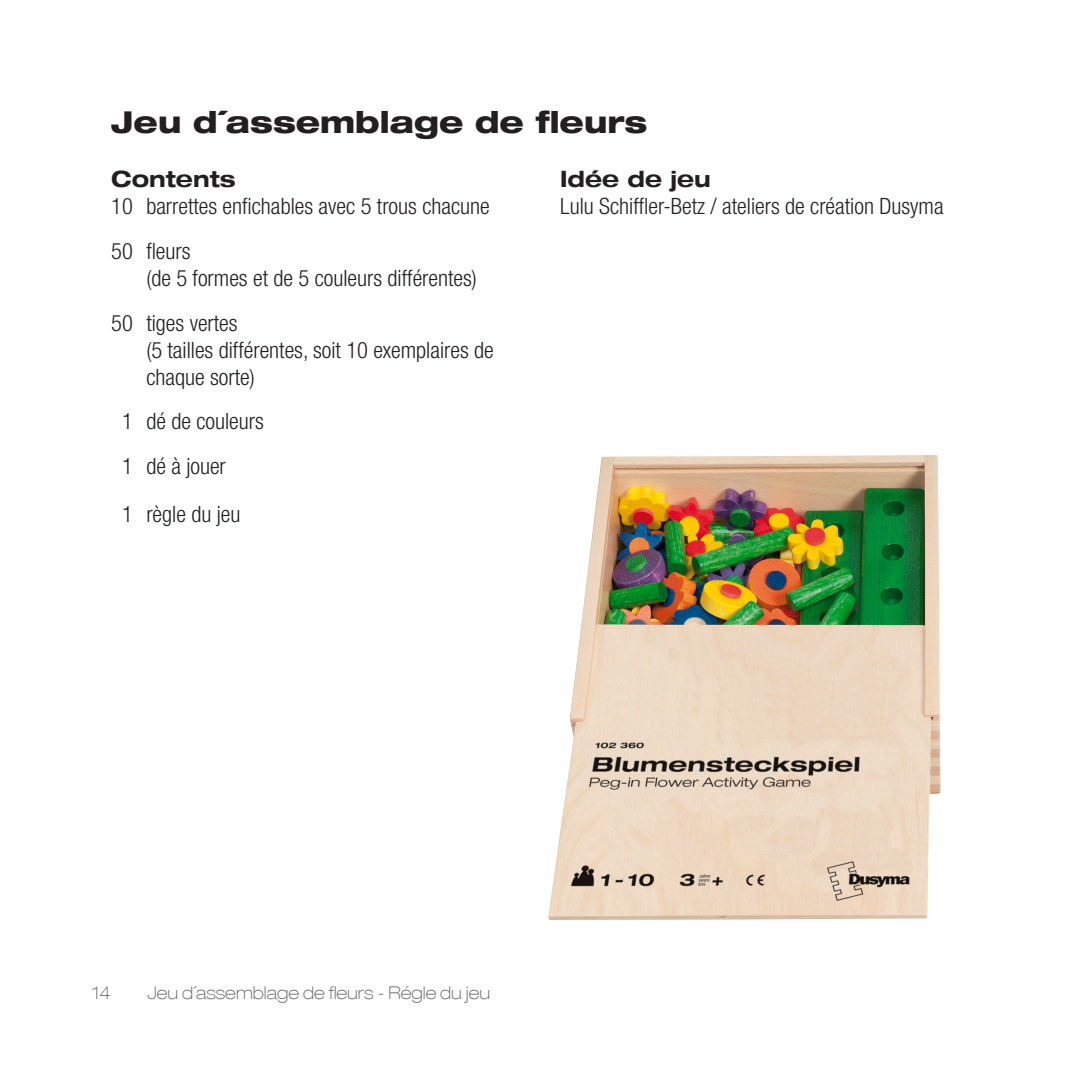
<style>
.page{position:relative;width:1092px;height:1092px;background:#fff}
.page>*{position:absolute;margin:0;border:0;box-sizing:border-box;transform-origin:0 0}
.t1{font:800 expanded 30px "Helvetica Neue LT Com";color:#231f20}
.t2{font:300 condensed 22.5px/44.8px "Helvetica Neue LT Com";color:#231f20}
.t3{font:700 expanded 22.5px "Helvetica Neue LT Com";color:#231f20}
.t4{font:100 expanded 17.5px "Helvetica Neue LT Com";color:#636366}
</style>
<div class="page">
<img style="left:548px;top:455px;width:392px;height:464px">
<h1 class="t1" style="left:111px;top:103px;width:537px">Jeu d´assemblage de fleurs</h1>
<p class="t3" style="left:111px;top:164px;width:126px">Contents</p>
<p class="t2" style="left:111px;top:184px;width:380px">10 barrettes enfichables avec 5 trous chacune<br>50 fleurs</p>
<p class="t2" style="left:111px;top:255px;width:367px;text-indent:35px">(de 5 formes et de 5 couleurs différentes)<br>50 tiges vertes</p>
<p class="t2" style="left:146px;top:336px;width:349px;line-height:27px">(5 tailles différentes, soit 10 exemplaires de chaque sorte)</p>
<p class="t2" style="left:122px;top:399px;width:143px">1 dé de couleurs<br>1 dé à jouer</p>
<p class="t2" style="left:122px;top:491px;width:120px">1 règle du jeu</p>
<p class="t3" style="left:560px;top:164px;width:152px">Idée de jeu</p>
<p class="t2" style="left:560px;top:184px;width:385px">Lulu Schiffler-Betz / ateliers de création Dusyma</p>
<p class="t4" style="left:92px;top:982px;width:20px">14</p>
<p class="t4" style="left:147px;top:982px;width:344px">Jeu d´assemblage de fleurs - Régle du jeu</p>
</div>
